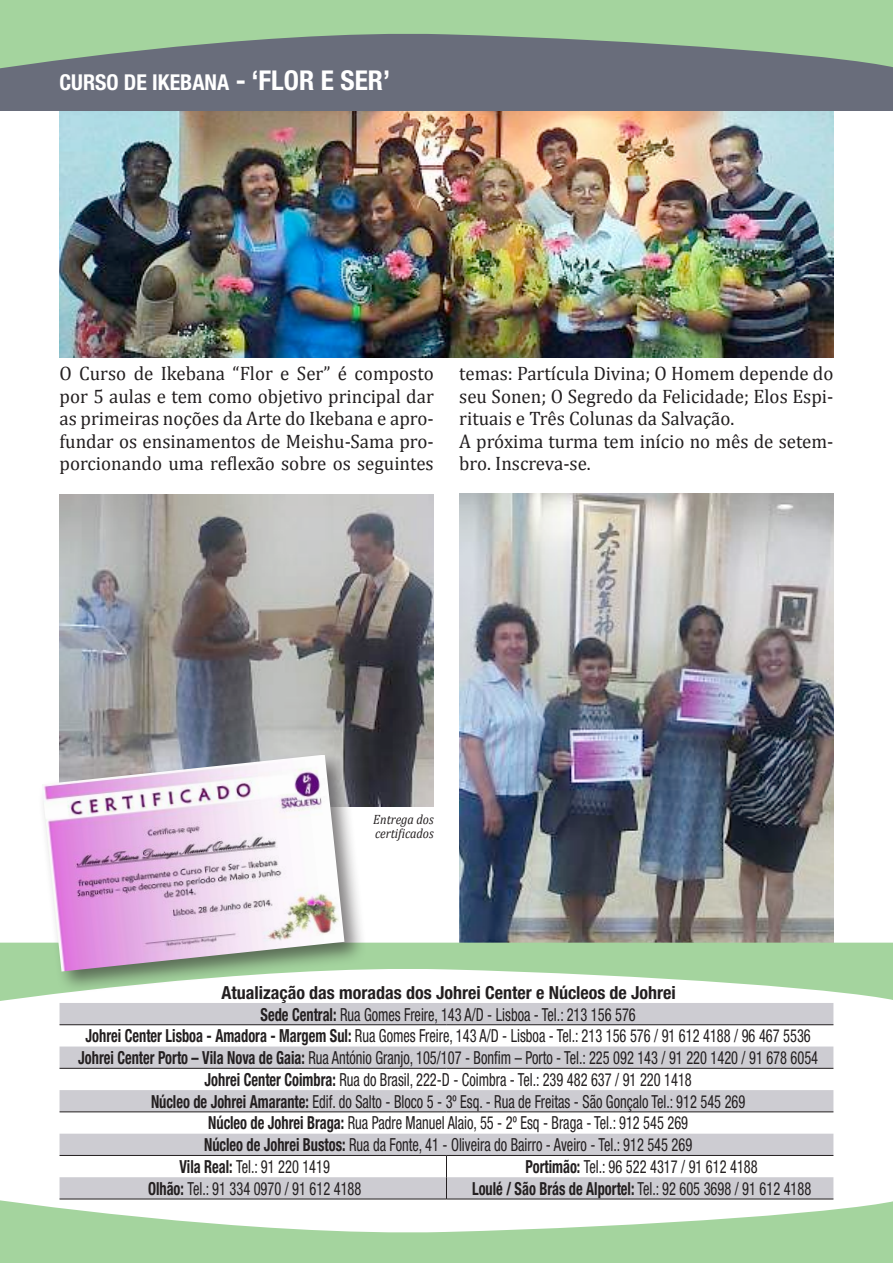
<style>
.page{position:relative;width:893px;height:1263px;background:#fff}
.page>*{position:absolute;margin:0;border:0;box-sizing:border-box;transform-origin:0 0}
.t1{font:700 condensed 21.9px "Helvetica Neue LT Std";color:#fff}
.t2{font:19.5px/22.5px "Cambria";color:#231f20;text-align:justify}
.t3{font:condensed 18px "Helvetica Neue LT Std";color:#231f20;scale:.8 1}
.t4{font:700 condensed 18px "Helvetica Neue LT Std";color:#231f20}
.t5{font:700 condensed 18px "Helvetica Neue LT Std";color:#231f20;scale:.8 1}
.t6{font:italic 13.5px/13.5px "Cambria";color:#231f20;scale:.9 1}
.s1{font-size:27.3px}
.s2{font-weight:700}
.s3{font-weight:400}
</style>
<div class="page">
<img style="left:459px;top:493px;width:374px;height:450px">
<img style="left:60px;top:110px;width:773px;height:248px">
<div style="left:0;top:0;width:893px;height:110px;background:#696d7b"></div>
<svg style="left:0;top:1197px;width:893px;height:66px;fill:#a4d49e"></svg>
<svg style="left:0;top:943px;width:893px;height:62px;fill:#a4d49e"></svg>
<svg style="left:0;top:0;width:893px;height:69px;fill:#a4d49e"></svg>
<img style="left:60px;top:494px;width:374px;height:312px">
<svg style="left:60px;top:1003px;width:773px;height:196px;fill:#cdccd2"></svg>
<hr style="left:60px;top:1024px;width:386px;height:1px;background:#231f20">
<hr style="left:446px;top:1024px;width:387px;height:1px;background:#231f20">
<hr style="left:60px;top:1111px;width:386px;height:1px;background:#231f20">
<hr style="left:446px;top:1111px;width:387px;height:1px;background:#231f20">
<hr style="left:60px;top:1155px;width:386px;height:1px;background:#231f20">
<hr style="left:446px;top:1155px;width:387px;height:1px;background:#231f20">
<hr style="left:60px;top:1068px;width:386px;height:1px;background:#231f20">
<hr style="left:446px;top:1068px;width:387px;height:1px;background:#231f20">
<hr style="left:60px;top:1199px;width:386px;height:1px;background:#231f20">
<hr style="left:446px;top:1199px;width:387px;height:1px;background:#231f20">
<svg style="left:446px;top:1155px;width:1px;height:44px"></svg>
<div style="left:36px;top:749px;width:329px;height:243px;background:#231f20;opacity:.57"></div>
<img style="left:42px;top:755px;width:302px;height:216px">
<p class="t1" style="left:60px;top:69px;width:332px">CURSO DE IKEBANA <span class="s1">- ‘FLOR E SER’</span></p>
<p class="t2" style="left:60px;top:362px;width:376px">O Curso de Ikebana “Flor e Ser” é composto por 5 aulas e tem como objetivo principal dar as primeiras noções da Arte do Ikebana e apro&shy;fundar os ensinamentos de Meishu-Sama pro&shy;porcionando uma reflexão sobre os seguintes</p>
<p class="t2" style="left:459px;top:362px;width:376px;text-align:left">temas: Partícula Divina; O Homem depende do seu Sonen; O Segredo da Felicidade; Elos Espi&shy;rituais e Três Colunas da Salvação.<br>A próxima turma tem início no mês de setem&shy;bro. Inscreva-se.</p>
<p class="t6" style="left:373px;top:813px;width:69px">Entrega dos certificados</p>
<p class="t4" style="left:221px;top:981px;width:456px">Atualização das moradas dos Johrei Center e Núcleos de Johrei</p>
<p class="t3" style="left:261px;top:1004px;width:471px"><span class="s2">Sede Central:</span> Rua Gomes Freire, 143 A/D - Lisboa - Tel.: 213 156 576</p>
<p class="t3" style="left:86px;top:1025px;width:908px"><span class="s2">Johrei Center Lisboa - Amadora - Margem Sul:</span> Rua Gomes Freire, 143 A/D - Lisboa - Tel.: 213 156 576 / 91 612 4188 / 96 467 5536</p>
<p class="t3" style="left:78px;top:1047px;width:926px"><span class="s2">Johrei Center Porto – Vila Nova de Gaia:</span> Rua António Granjo, 105/107 - Bonfim – Porto - Tel.: 225 092 143 / 91 220 1420 / 91 678 6054</p>
<p class="t3" style="left:205px;top:1069px;width:611px"><span class="s2">Johrei Center Coimbra:</span> Rua do Brasil, 222-D - Coimbra - Tel.: 239 482 637 / 91 220 1418</p>
<p class="t3" style="left:151px;top:1091px;width:744px"><span class="s2">Núcleo de Johrei Amarante:</span> Edif. do Salto - Bloco 5 - 3º Esq. - Rua de Freitas - São Gonçalo Tel.: 912 545 269</p>
<p class="t3" style="left:208px;top:1112px;width:601px"><span class="s2">Núcleo de Johrei Braga:</span> Rua Padre Manuel Alaio, 55 - 2º Esq - Braga - Tel.: 912 545 269</p>
<p class="t3" style="left:204px;top:1134px;width:612px"><span class="s2">Núcleo de Johrei Bustos:</span> Rua da Fonte, 41 - Oliveira do Bairro - Aveiro - Tel.: 912 545 269</p>
<p class="t3" style="left:179px;top:1156px;width:190px"><span class="s2">Vila Real:</span> Tel.: 91 220 1419</p>
<p class="t3" style="left:526px;top:1156px;width:292px"><span class="s2">Portimão:</span> Tel.: 96 522 4317 / 91 612 4188</p>
<p class="t3" style="left:148px;top:1178px;width:268px"><span class="s2">Olhão:</span> Tel.: 91 334 0970 / 91 612 4188</p>
<p class="t5" style="left:472px;top:1177px;width:426px">Loulé / São Brás de Alportel: <span class="s3">Tel.: 92 605 3698 / 91 612 4188</span></p>
</div>
